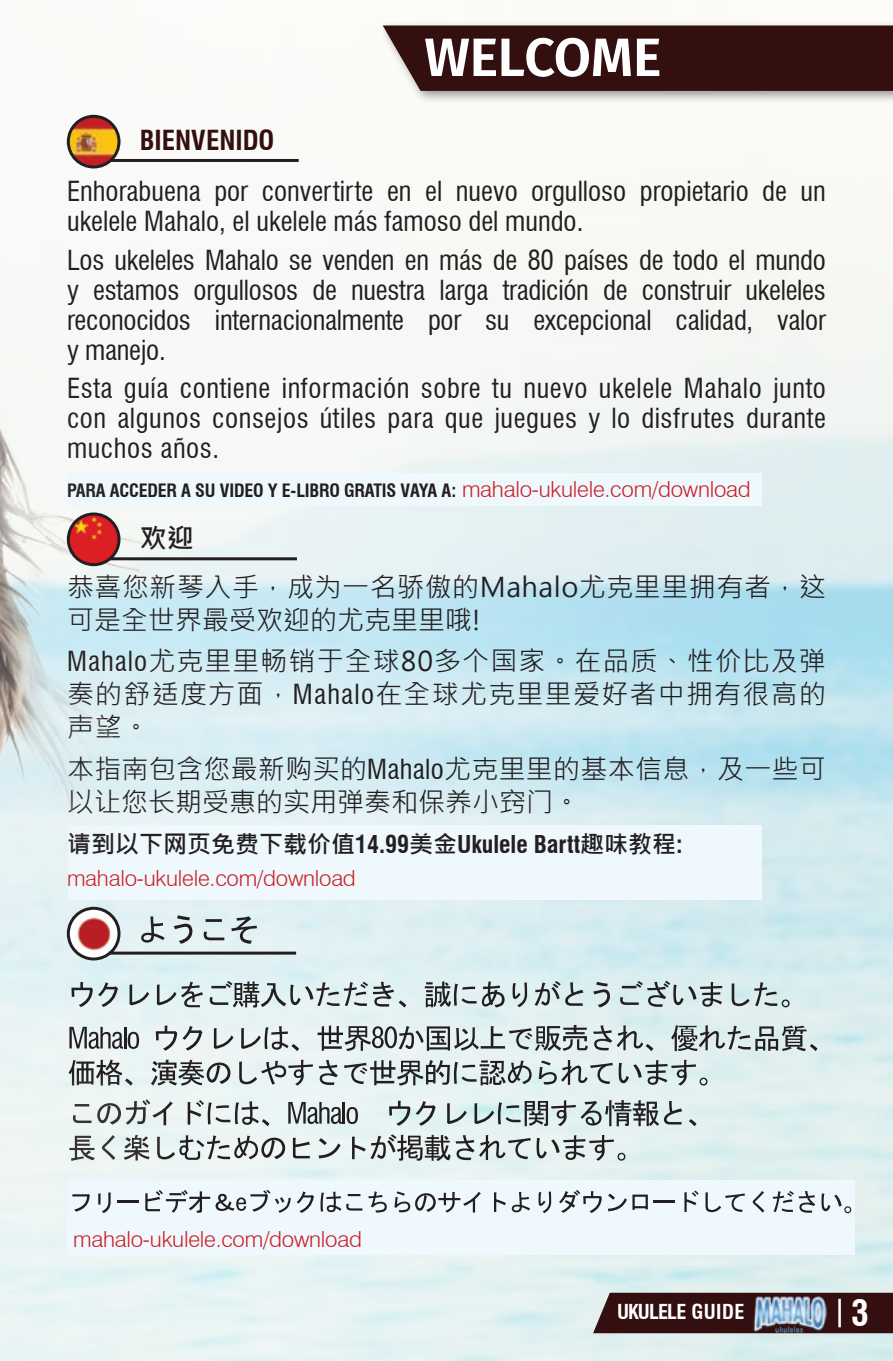
<style>
.page{position:relative;width:893px;height:1361px;background:#fff}
.page>*{position:absolute;margin:0;border:0;box-sizing:border-box;transform-origin:0 0}
.t1{font:600 54px "Fira Sans";letter-spacing:-.01em;color:#fff}
.t2{font:700 condensed 35.1px "Swiss 721 BT";color:#fff}
.body{font:condensed 27px/30px "Swiss 721 BT";color:#231f20;text-align:justify}
.body-2{font:27px/33px "Microsoft Jheng Hei";letter-spacing:.02em;color:#231f20}
.body-3{font:700 condensed 27px "Swiss 721 BT";color:#340f10}
.body-4{font:700 27px "Microsoft Jheng Hei";color:#231f20}
.body-5{font:700 24px "Microsoft Jheng Hei";color:#231f20}
.body-6{font:300 22.2px "Swiss 721 BT";letter-spacing:-.01em;color:#ca1f25}
.t3{font:700 condensed 20.1px "Swiss 721 BT";letter-spacing:-.04em;color:#fff}
.body-7{font:700 condensed 18px "Swiss 721 BT";letter-spacing:-.01em;color:#231f20}
.s1{font-weight:300;font-stretch:normal;font-size:22.2px;color:#ca1f25}
.s2{font-family:"Swiss 721 BT";font-stretch:condensed}
</style>
<div class="page">
<img style="left:0;top:114px;width:893px;height:1247px">
<svg style="left:593px;top:1292px;width:300px;height:41px;background:#3e1c1d"></svg>
<hr style="left:838px;top:1298px;width:3px;height:29px;background:#fff">
<div style="left:379px;top:20px;width:514px;height:85px;background:#231f20;opacity:.44"></div>
<div style="left:383px;top:26px;width:510px;height:65px;background:#340f10"></div>
<div style="left:67px;top:1180px;width:788px;height:75px;background:#eef8fd"></div>
<div style="left:68px;top:474px;width:694px;height:32px;background:#eef8fd"></div>
<div style="left:68px;top:825px;width:694px;height:75px;background:#eef8fd"></div>
<svg style="left:162px;top:981px;width:41px;height:26px"></svg>
<svg style="left:210px;top:981px;width:196px;height:26px;background:#b4bfc1"></svg>
<svg style="left:425px;top:981px;width:80px;height:26px;background:#a4aeaf"></svg>
<svg style="left:513px;top:982px;width:14px;height:25px"></svg>
<svg style="left:535px;top:981px;width:48px;height:25px"></svg>
<svg style="left:593px;top:982px;width:17px;height:25px"></svg>
<svg style="left:620px;top:980px;width:102px;height:27px;background:#b2c1c2"></svg>
<svg style="left:732px;top:982px;width:58px;height:25px"></svg>
<svg style="left:162px;top:1025px;width:41px;height:25px"></svg>
<svg style="left:214px;top:1028px;width:19px;height:21px"></svg>
<svg style="left:241px;top:1026px;width:58px;height:25px"></svg>
<svg style="left:318px;top:1025px;width:335px;height:26px;background:#abb3b4"></svg>
<svg style="left:671px;top:1025px;width:146px;height:26px;background:#a4aeaf"></svg>
<svg style="left:162px;top:1059px;width:68px;height:26px;background:#a0a5a5"></svg>
<svg style="left:239px;top:1060px;width:74px;height:25px;background:#bdc5c5"></svg>
<svg style="left:319px;top:1060px;width:19px;height:25px"></svg>
<svg style="left:344px;top:1060px;width:188px;height:25px;background:#a7afb0"></svg>
<svg style="left:539px;top:1060px;width:74px;height:25px;background:#b7c1c2"></svg>
<svg style="left:619px;top:1060px;width:88px;height:25px;background:#b6c2c2"></svg>
<svg style="left:162px;top:1099px;width:11px;height:26px"></svg>
<svg style="left:188px;top:1100px;width:81px;height:26px;background:#c1c8c7"></svg>
<svg style="left:288px;top:1102px;width:70px;height:22px;background:#989e9e"></svg>
<svg style="left:389px;top:1100px;width:21px;height:26px"></svg>
<svg style="left:416px;top:1101px;width:20px;height:24px"></svg>
<svg style="left:447px;top:1103px;width:20px;height:21px"></svg>
<svg style="left:474px;top:1100px;width:208px;height:26px;background:#a7b2b3"></svg>
<svg style="left:689px;top:1119px;width:8px;height:7px"></svg>
<svg style="left:162px;top:1135px;width:123px;height:25px"></svg>
<svg style="left:293px;top:1137px;width:17px;height:21px"></svg>
<svg style="left:318px;top:1138px;width:23px;height:21px"></svg>
<svg style="left:352px;top:1134px;width:179px;height:27px;background:#b1b8b8"></svg>
<svg style="left:537px;top:1135px;width:88px;height:25px;background:#bbc4c3"></svg>
<svg style="left:162px;top:1190px;width:48px;height:22px"></svg>
<svg style="left:216px;top:1189px;width:75px;height:23px"></svg>
<svg style="left:297px;top:1191px;width:17px;height:22px"></svg>
<svg style="left:321px;top:1191px;width:41px;height:21px"></svg>
<svg style="left:368px;top:1191px;width:19px;height:21px"></svg>
<svg style="left:394px;top:1191px;width:87px;height:21px"></svg>
<svg style="left:494px;top:1192px;width:12px;height:20px"></svg>
<svg style="left:512px;top:1192px;width:18px;height:20px"></svg>
<svg style="left:538px;top:1191px;width:13px;height:22px"></svg>
<svg style="left:559px;top:1190px;width:43px;height:23px"></svg>
<svg style="left:608px;top:1193px;width:40px;height:19px"></svg>
<hr style="left:653px;top:1201px;width:22px;height:2px;background:#231f20">
<svg style="left:684px;top:1190px;width:15px;height:22px"></svg>
<svg style="left:705px;top:1192px;width:40px;height:20px"></svg>
<svg style="left:753px;top:1191px;width:11px;height:21px"></svg>
<svg style="left:773px;top:1191px;width:42px;height:21px"></svg>
<svg style="left:821px;top:1193px;width:30px;height:20px"></svg>
<img style="left:752px;top:1296px;width:75px;height:37px">
<img style="left:0;top:324px;width:162px;height:939px">
<img style="left:68px;top:116px;width:51px;height:51px;border-radius:24px">
<div style="left:67px;top:115px;width:53px;height:53px;border:3px solid #231f20;border-radius:50%"></div>
<hr style="left:111px;top:159px;width:188px;height:3px;background:#231f20">
<img style="left:68px;top:514px;width:51px;height:51px;border-radius:24px">
<div style="left:67px;top:512px;width:53px;height:54px;border:3px solid #231f20;border-radius:50%"></div>
<hr style="left:109px;top:557px;width:188px;height:3px;background:#231f20">
<img style="left:68px;top:908px;width:51px;height:51px;border-radius:24px">
<div style="left:67px;top:907px;width:53px;height:53px;border:3px solid #231f20;border-radius:50%"></div>
<hr style="left:109px;top:951px;width:187px;height:3px;background:#231f20">
<svg style="left:141px;top:916px;width:23px;height:26px"></svg>
<svg style="left:174px;top:915px;width:18px;height:29px"></svg>
<svg style="left:204px;top:919px;width:20px;height:21px"></svg>
<svg style="left:231px;top:916px;width:26px;height:28px"></svg>
<p class="body-3" style="left:140px;top:123px;width:136px">BIENVENIDO</p>
<p class="t1" style="left:424px;top:13px;width:239px">WELCOME</p>
<p class="body" style="left:67px;top:176px;width:760px">Enhorabuena por convertirte en el nuevo orgulloso propietario de un ukelele Mahalo, el ukelele más famoso del mundo.</p>
<p class="body" style="left:67px;top:245px;width:760px">Los ukeleles Mahalo se venden en más de 80 países de todo el mundo y estamos orgullosos de nuestra larga tradición de construir ukeleles reconocidos internacionalmente por su excepcional calidad, valor y manejo.</p>
<p class="body" style="left:67px;top:373px;width:760px">Esta guía contiene información sobre tu nuevo ukelele Mahalo junto con algunos consejos útiles para que juegues y lo disfrutes durante muchos años.</p>
<p class="body-7" style="left:67px;top:479px;width:685px">PARA ACCEDER A SU VIDEO Y E-LIBRO GRATIS VAYA A: <span class="s1">mahalo-ukulele.com/download</span></p>
<p class="body-4" style="left:140px;top:521px;width:55px">欢迎</p>
<p class="body-2" style="left:67px;top:570px;width:760px">恭喜您新琴入手，成为一名骄傲的Mahalo尤克里里拥有者，这可是全世界最受欢迎的尤克里里哦!</p>
<p class="body-2" style="left:67px;top:645px;width:760px;text-align:justify"><span class="s2">Mahalo</span>尤克里里畅销于全球80多个国家。在品质、性价比及弹奏的舒适度方面，<span class="s2">Mahalo</span>在全球尤克里里爱好者中拥有很高的声望。</p>
<p class="body-2" style="left:67px;top:752px;width:760px">本指南包含您最新购买的<span class="s2">Mahalo</span>尤克里里的基本信息，及一些可以让您长期受惠的实用弹奏和保养小窍门。</p>
<p class="body-5" style="left:67px;top:829px;width:617px">请到以下网页免费下载价值<span class="s2">14.99</span>美金<span class="s2">Ukulele Bartt</span>趣味教程<span class="s2">:</span></p>
<p class="body-6" style="left:67px;top:865px;width:290px">mahalo-ukulele.com/download</p>
<p class="body-6" style="left:73px;top:1225px;width:290px">mahalo-ukulele.com/download</p>
<p class="t3" style="left:617px;top:1300px;width:129px">UKULELE GUIDE</p>
<p class="t2" style="left:851px;top:1292px;width:19px">3</p>
</div>
